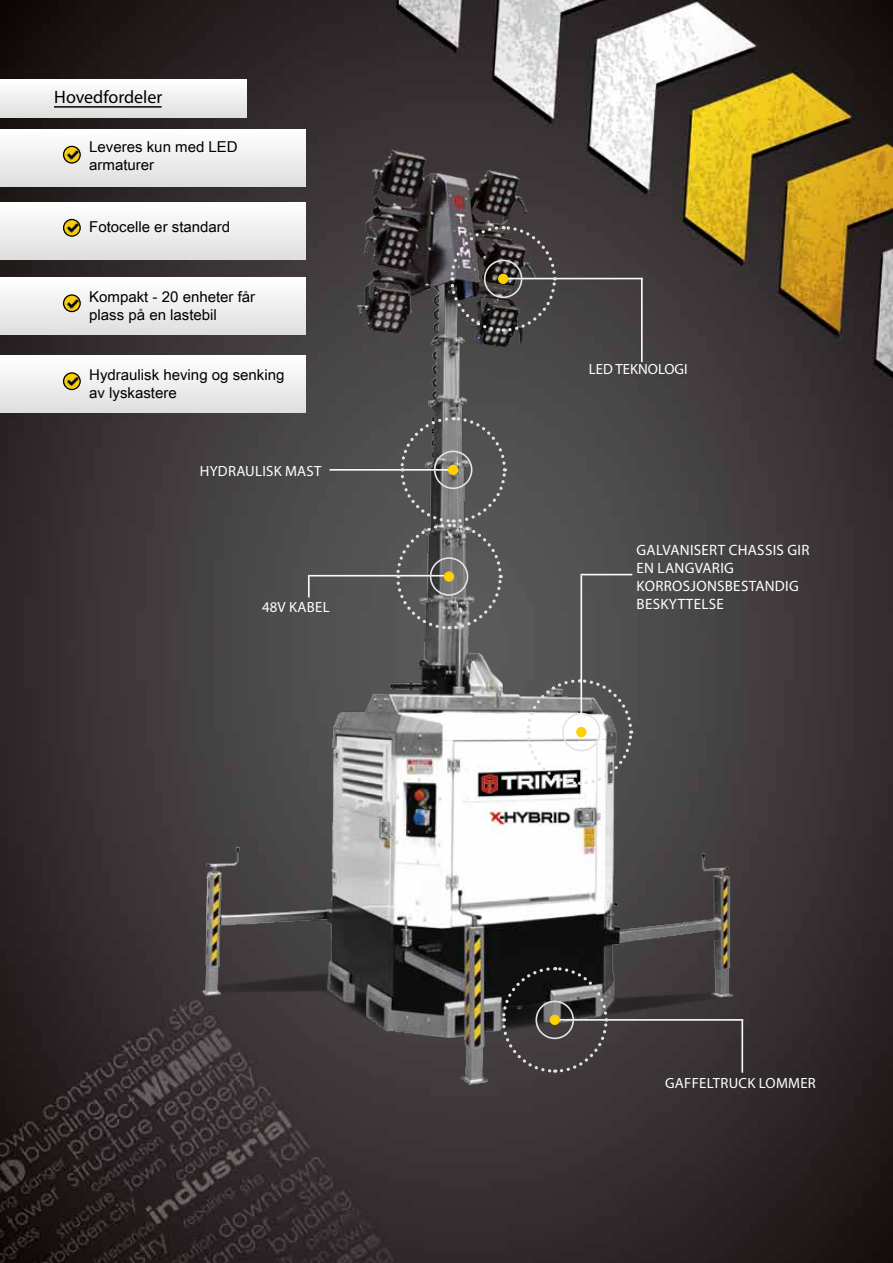
<style>
.page{position:relative;width:893px;height:1263px;background:#fff}
.page>*{position:absolute;margin:0;border:0;box-sizing:border-box;transform-origin:0 0}
.t1{font:18px "Myriad Pro";color:#000}
.t2{font:15px/18px "Arial Unicode MS";color:#000}
.t3{font:15px/18px "Myriad Pro";letter-spacing:.02em;color:#fff}
.t4{font:14.85px "Myriad Pro";color:#fff}
</style>
<div class="page">
<img style="left:0;top:0;width:893px;height:1263px">
<div style="left:0;top:79px;width:247px;height:39px;background:linear-gradient(to bottom,#fff,#dedede)"></div>
<div style="left:0;top:129px;width:305px;height:57px;background:linear-gradient(to bottom,#fff,#dedede)"></div>
<img style="left:64px;top:146px;width:16px;height:17px;border-radius:8px">
<div style="left:63px;top:146px;width:18px;height:18px;border:1px solid #000;border-radius:50%"></div>
<div style="left:0;top:202px;width:305px;height:57px;background:linear-gradient(to bottom,#fff,#dfdfdf)"></div>
<img style="left:64px;top:219px;width:16px;height:17px;border-radius:8px">
<div style="left:63px;top:219px;width:18px;height:18px;border:1px solid #000;border-radius:50%"></div>
<div style="left:0;top:278px;width:305px;height:57px;background:linear-gradient(to bottom,#fff,#dedede)"></div>
<img style="left:64px;top:295px;width:16px;height:17px;border-radius:8px">
<div style="left:63px;top:294px;width:18px;height:18px;border:1px solid #000;border-radius:50%"></div>
<div style="left:0;top:356px;width:305px;height:57px;background:linear-gradient(to bottom,#fff,#dedede)"></div>
<img style="left:64px;top:373px;width:16px;height:16px;border-radius:8px">
<div style="left:63px;top:372px;width:18px;height:18px;border:1px solid #000;border-radius:50%"></div>
<img style="left:180px;top:109px;width:570px;height:994px">
<hr style="left:54px;top:106px;width:108px;height:2px;background:#000">
<hr style="left:330px;top:469px;width:124px;height:2px;background:#fafafa">
<svg style="left:525px;top:677px;width:109px;height:110px"></svg>
<hr style="left:580px;top:575px;width:2px;height:157px;background:#fafafa">
<hr style="left:580px;top:574px;width:52px;height:1px;background:#fafafa">
<div style="left:576px;top:727px;width:10px;height:10px;background:#fdd100;border-radius:50%"></div>
<hr style="left:554px;top:1019px;width:189px;height:2px;background:#fafafa">
<hr style="left:741px;top:1019px;width:2px;height:54px;background:#fafafa">
<svg style="left:500px;top:965px;width:109px;height:109px;background:#413e3f"></svg>
<div style="left:550px;top:1015px;width:10px;height:10px;background:#fdd100;border-radius:50%"></div>
<hr style="left:503px;top:278px;width:140px;height:1px;background:#fafafa">
<hr style="left:641px;top:278px;width:2px;height:84px;background:#fafafa">
<svg style="left:449px;top:224px;width:109px;height:109px;background:#504d4e"></svg>
<div style="left:498px;top:274px;width:10px;height:10px;background:#fdd100;border-radius:50%"></div>
<hr style="left:309px;top:575px;width:140px;height:1px;background:#fafafa">
<hr style="left:308px;top:575px;width:2px;height:22px;background:#fafafa">
<svg style="left:394px;top:415px;width:114px;height:216px;background:#646463"></svg>
<div style="left:444px;top:571px;width:10px;height:11px;background:#fdd100;border-radius:50%"></div>
<p class="t1" style="left:54px;top:86px;width:110px">HOVEDFORDELER</p>
<p class="t2" style="left:89px;top:137px;width:150px">Leveres kun med LED armaturer</p>
<p class="t2" style="left:89px;top:218px;width:142px">Fotocelle er standard</p>
<p class="t2" style="left:89px;top:288px;width:167px">Kompakt - 20 enheter får plass på en lastebil</p>
<p class="t2" style="left:89px;top:365px;width:197px">Hydraulisk heving og senking av lyskastere</p>
<p class="t4" style="left:200px;top:462px;width:27px">HYDRAULISK</p>
<p class="t4" style="left:285px;top:462px;width:10px">MAST</p>
<p class="t4" style="left:262px;top:598px;width:36px">48V KABEL</p>
<p class="t4" style="left:589px;top:360px;width:100px">LED TEKNOLOGI</p>
<p class="t3" style="left:637px;top:541px;width:10px">GALVA</p>
<p class="t3" style="left:680px;top:541px;width:18px">NISERT</p>
<p class="t3" style="left:729px;top:541px;width:9px">CHASSIS</p>
<p class="t3" style="left:787px;top:541px;width:9px">GIR</p>
<p class="t3" style="left:637px;top:559px;width:90px">EN LANGVARIG<br>KORROSJONSBESTA</p>
<p class="t3" style="left:765px;top:577px;width:19px">NDIG</p>
<p class="t3" style="left:637px;top:595px;width:9px">BESK</p>
<p class="t3" style="left:669px;top:595px;width:18px">YTTELSE</p>
<p class="t4" style="left:665px;top:1073px;width:10px">GAFFELTRUCK</p>
<p class="t4" style="left:759px;top:1073px;width:11px">LOMMER</p>
</div>
